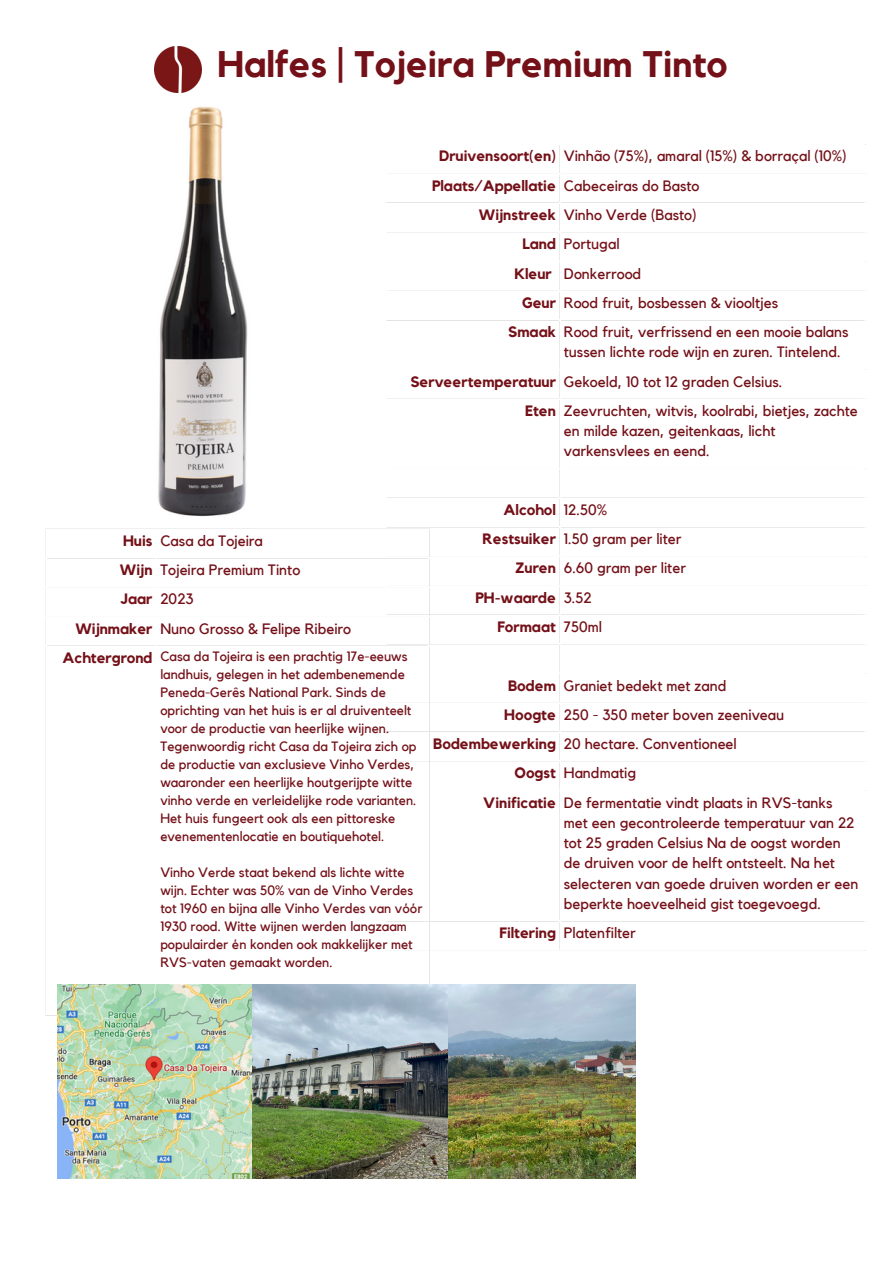
<style>
.page{position:relative;width:894px;height:1264px;background:#fff}
.page>*{position:absolute;margin:0;border:0;box-sizing:border-box;transform-origin:0 0}
.t1{font:700 36.75px "Kollektif";color:#741018}
.t2{font:15px/20.2px "Kollektif";color:#741018}
.t3{font:700 15px "Kollektif";color:#741018}
.t4{font:13.5px/18px "Kollektif";color:#741018}
</style>
<div class="page">
<img style="left:58px;top:984px;width:383px;height:194px">
<img style="left:441px;top:984px;width:194px;height:194px">
<img style="left:155px;top:46px;width:46px;height:46px">
<img style="left:158px;top:106px;width:90px;height:411px">
<p class="t1" style="left:217px;top:47px;width:511px">Halfes | Tojeira Premium Tinto</p>
<p class="t3" style="left:439px;top:149px;width:118px">Druivensoort(en)</p>
<h1 class="t2" style="left:563px;top:147px;width:284px">Vinhão (75%), amaral (15%) &amp; borraçal (10%)</h1>
<p class="t3" style="left:432px;top:179px;width:125px">Plaats/Appellatie</p>
<p class="t2" style="left:563px;top:176px;width:137px">Cabeceiras do Basto</p>
<p class="t3" style="left:479px;top:208px;width:78px">Wijnstreek</p>
<p class="t2" style="left:563px;top:205px;width:134px">Vinho Verde (Basto)</p>
<p class="t3" style="left:522px;top:237px;width:35px">Land</p>
<p class="t2" style="left:563px;top:234px;width:57px">Portugal</p>
<p class="t3" style="left:514px;top:266px;width:39px">Kleur</p>
<p class="t2" style="left:563px;top:264px;width:79px">Donkerrood</p>
<p class="t3" style="left:522px;top:296px;width:35px">Geur</p>
<p class="t2" style="left:563px;top:293px;width:216px">Rood fruit, bosbessen &amp; viooltjes</p>
<p class="t3" style="left:508px;top:325px;width:49px">Smaak</p>
<p class="t2" style="left:563px;top:322px;width:286px">Rood fruit, verfrissend en een mooie balans tussen lichte rode wijn en zuren. Tintelend.</p>
<p class="t3" style="left:410px;top:374px;width:147px">Serveertemperatuur</p>
<p class="t2" style="left:563px;top:372px;width:220px">Gekoeld, 10 tot 12 graden Celsius.</p>
<p class="t3" style="left:525px;top:404px;width:32px">Eten</p>
<p class="t2" style="left:563px;top:401px;width:295px">Zeevruchten, witvis, koolrabi, bietjes, zachte en milde kazen, geitenkaas, licht varkensvlees en eend.</p>
<p class="t3" style="left:123px;top:533px;width:31px">Huis</p>
<p class="t2" style="left:160px;top:531px;width:104px">Casa da Tojeira</p>
<p class="t3" style="left:120px;top:563px;width:34px">Wijn</p>
<p class="t2" style="left:160px;top:560px;width:141px">Tojeira Premium Tinto</p>
<p class="t3" style="left:120px;top:592px;width:33px">Jaar</p>
<p class="t2" style="left:160px;top:589px;width:35px">2023</p>
<p class="t3" style="left:75px;top:621px;width:78px">Wijnmaker</p>
<p class="t2" style="left:160px;top:619px;width:192px">Nuno Grosso &amp; Felipe Ribeiro</p>
<p class="t3" style="left:63px;top:650px;width:91px">Achtergrond</p>
<p class="t4" style="left:160px;top:647px;width:257px">Casa da Tojeira is een prachtig 17e-eeuws landhuis, gelegen in het adembenemende Peneda-Gerês National Park. Sinds de oprichting van het huis is er al druiventeelt voor de productie van heerlijke wijnen.<br>Tegenwoordig richt Casa da Tojeira zich op de productie van exclusieve Vinho Verdes, waaronder een heerlijke houtgerijpte witte vinho verde en verleidelijke rode varianten.<br>Het huis fungeert ook als een pittoreske evenementenlocatie en boutiquehotel.</p>
<p class="t4" style="left:160px;top:863px;width:263px">Vinho Verde staat bekend als lichte witte wijn. Echter was 50% van de Vinho Verdes tot 1960 en bijna alle Vinho Verdes van vóór 1930 rood. Witte wijnen werden langzaam populairder én konden ook makkelijker met RVS-vaten gemaakt worden.</p>
<p class="t3" style="left:503px;top:503px;width:54px">Alcohol</p>
<p class="t2" style="left:563px;top:500px;width:45px">12.50%</p>
<p class="t3" style="left:482px;top:532px;width:75px">Restsuiker</p>
<p class="t2" style="left:563px;top:529px;width:119px">1.50 gram per liter</p>
<p class="t3" style="left:515px;top:561px;width:42px">Zuren</p>
<p class="t2" style="left:563px;top:558px;width:124px">6.60 gram per liter</p>
<p class="t3" style="left:475px;top:590px;width:82px">PH-waarde</p>
<p class="t2" style="left:563px;top:588px;width:30px">3.52</p>
<p class="t3" style="left:497px;top:620px;width:60px">Formaat</p>
<p class="t2" style="left:563px;top:617px;width:40px">750ml</p>
<p class="t3" style="left:508px;top:678px;width:49px">Bodem</p>
<p class="t2" style="left:563px;top:675px;width:164px">Graniet bedekt met zand</p>
<p class="t3" style="left:504px;top:707px;width:53px">Hoogte</p>
<p class="t2" style="left:563px;top:705px;width:222px">250 - 350 meter boven zeeniveau</p>
<p class="t3" style="left:433px;top:737px;width:124px">Bodembewerking</p>
<p class="t2" style="left:563px;top:734px;width:174px">20 hectare. Conventioneel</p>
<p class="t3" style="left:514px;top:766px;width:43px">Oogst</p>
<p class="t2" style="left:563px;top:763px;width:74px">Handmatig</p>
<p class="t3" style="left:483px;top:795px;width:74px">Vinificatie</p>
<p class="t2" style="left:563px;top:792px;width:296px">De fermentatie vindt plaats in RVS-tanks met een gecontroleerde temperatuur van 22 tot 25 graden Celsius Na de oogst worden de druiven voor de helft ontsteelt. Na het selecteren van goede druiven worden er een beperkte hoeveelheid gist toegevoegd.</p>
<p class="t3" style="left:499px;top:926px;width:58px">Filtering</p>
<p class="t2" style="left:563px;top:923px;width:74px">Platenfilter</p>
</div>
